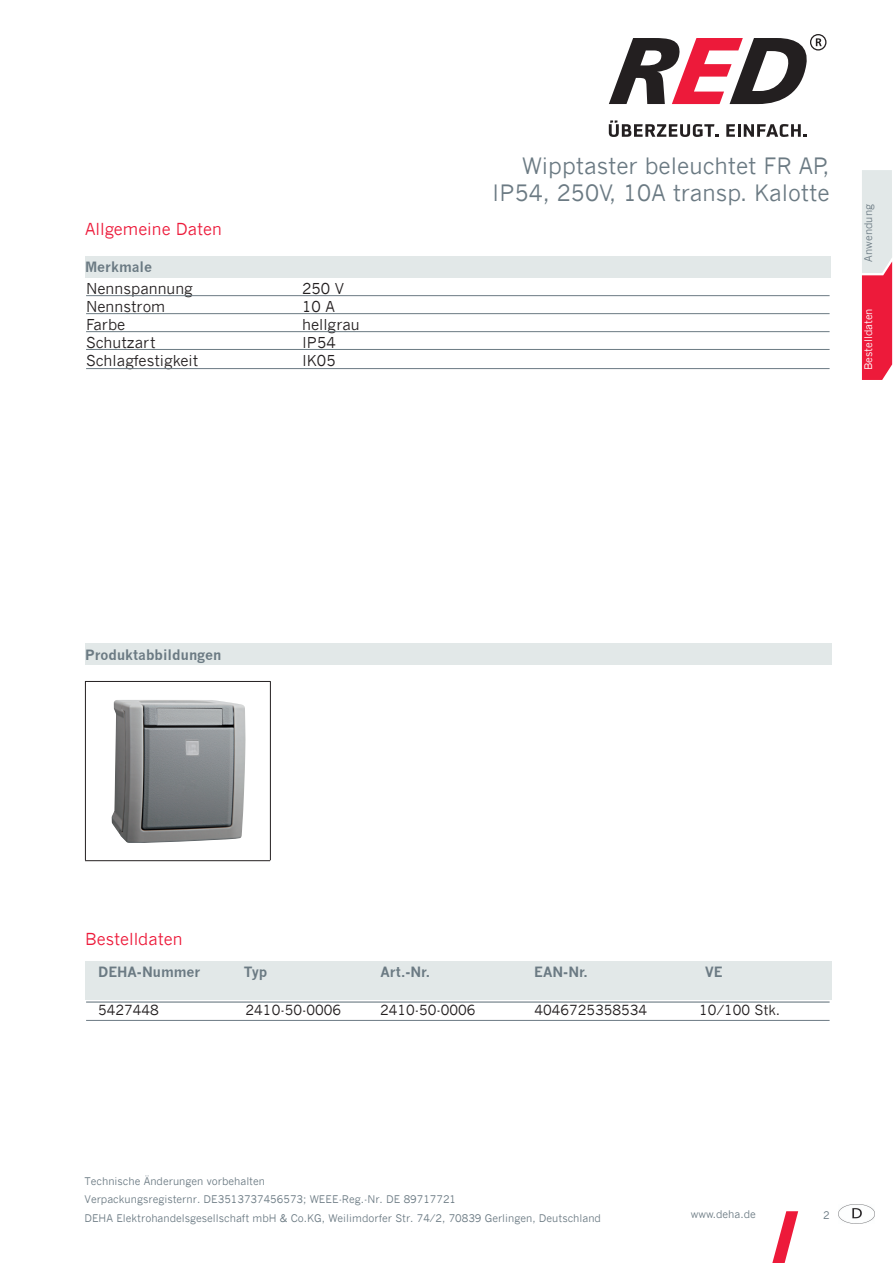
<style>
.page{position:relative;width:893px;height:1263px;background:#fff}
.page>*{position:absolute;margin:0;border:0;box-sizing:border-box;transform-origin:0 0}
.t1{font:22.5px/27px "News Gothic";color:#6b7a83;text-align:right}
.t2{font:16.5px "News Gothic";color:#ed1a3a}
.t3{font:15px "News Gothic";color:#231f20}
.t4{font:700 13.8px "News Gothic";color:#6b7a83}
.t5{font:13.8px "News Gothic";color:#231f20}
.t6{font:10.5px/18.5px "News Gothic";color:#6b7a83}
.t7{font:10.5px "News Gothic";color:#fff}
</style>
<div class="page">
<div style="left:85px;top:256px;width:745px;height:22px;background:#e2e8e8"></div>
<div style="left:85px;top:644px;width:746px;height:21px;background:#e2e8e8"></div>
<img style="left:112px;top:700px;width:134px;height:143px">
<div style="left:85px;top:961px;width:746px;height:38px;background:#e2e8e8"></div>
<svg style="left:862px;top:170px;width:30px;height:210px;background:#e88292"></svg>
<hr style="left:86px;top:295px;width:744px;height:1px;background:#6b7a83">
<hr style="left:86px;top:313px;width:744px;height:1px;background:#6b7a83">
<hr style="left:86px;top:331px;width:744px;height:1px;background:#6b7a83">
<hr style="left:86px;top:349px;width:744px;height:1px;background:#6b7a83">
<hr style="left:86px;top:368px;width:744px;height:1px;background:#6b7a83">
<hr style="left:86px;top:1020px;width:744px;height:1px;background:#6b7a83">
<hr style="left:86px;top:1001px;width:744px;height:1px;background:#6b7a83">
<hr style="left:85px;top:681px;width:185px;height:1px;background:#231f20">
<hr style="left:85px;top:860px;width:185px;height:1px;background:#231f20">
<hr style="left:85px;top:681px;width:1px;height:179px;background:#231f20">
<hr style="left:270px;top:681px;width:1px;height:179px;background:#231f20">
<svg style="left:772px;top:1211px;width:26px;height:52px"></svg>
<svg style="left:609px;top:120px;width:109px;height:17px"></svg>
<svg style="left:726px;top:124px;width:81px;height:13px"></svg>
<svg style="left:609px;top:34px;width:217px;height:70px"></svg>
<img style="left:839px;top:1204px;width:35px;height:20px">
<h2 class="t2" style="left:85px;top:218px;width:138px">Allgemeine Daten</h2>
<h3 class="t4" style="left:85px;top:259px;width:69px">Merkmale</h3>
<h3 class="t3" style="left:86px;top:279px;width:108px">Nennspannung</h3>
<h3 class="t3" style="left:302px;top:279px;width:44px">250 V</h3>
<h3 class="t3" style="left:86px;top:297px;width:81px">Nennstrom</h3>
<h3 class="t3" style="left:302px;top:297px;width:34px">10 A</h3>
<h3 class="t3" style="left:86px;top:315px;width:41px">Farbe</h3>
<h3 class="t3" style="left:302px;top:315px;width:59px">hellgrau</h3>
<h3 class="t3" style="left:86px;top:333px;width:71px">Schutzart</h3>
<h3 class="t3" style="left:302px;top:333px;width:35px">IP54</h3>
<h3 class="t3" style="left:86px;top:351px;width:114px">Schlagfestigkeit</h3>
<h3 class="t3" style="left:302px;top:351px;width:35px">IK05</h3>
<h1 class="t1" style="left:492px;top:152px;width:339px">Wipptaster beleuchtet FR AP,<br>IP54, 250V, 10A transp. Kalotte</h1>
<p class="t6" style="left:859px;top:261px;width:59px;rotate:-90deg">Anwendung</p>
<p class="t7" style="left:862px;top:370px;width:64px;rotate:-90deg">Bestelldaten</p>
<h3 class="t4" style="left:85px;top:646px;width:138px">Produktabbildungen</h3>
<h2 class="t2" style="left:85px;top:929px;width:99px">Bestelldaten</h2>
<h3 class="t4" style="left:98px;top:964px;width:104px">DEHA-Nummer</h3>
<h3 class="t4" style="left:244px;top:964px;width:25px">Typ</h3>
<h3 class="t4" style="left:380px;top:964px;width:51px">Art.-Nr.</h3>
<h3 class="t4" style="left:534px;top:964px;width:55px">EAN-Nr.</h3>
<h3 class="t4" style="left:705px;top:964px;width:19px">VE</h3>
<h3 class="t5" style="left:98px;top:1001px;width:62px">5427448</h3>
<h3 class="t5" style="left:246px;top:1001px;width:97px">2410-50-0006</h3>
<h3 class="t5" style="left:380px;top:1001px;width:97px">2410-50-0006</h3>
<h3 class="t5" style="left:534px;top:1001px;width:114px">4046725358534</h3>
<h3 class="t5" style="left:699px;top:1001px;width:82px">10/100 Stk.</h3>
<p class="t6" style="left:84px;top:1171px;width:518px">Technische Änderungen vorbehalten<br>Verpackungsregisternr. DE3513737456573; WEEE-Reg.-Nr. DE 89717721<br>DEHA Elektrohandelsgesellschaft mbH &amp; Co.KG, Weilimdorfer Str. 74/2, 70839 Gerlingen, Deutschland</p>
<p class="t6" style="left:691px;top:1204px;width:67px">www.deha.de</p>
<p class="t6" style="left:823px;top:1205px;width:8px">2</p>
</div>
